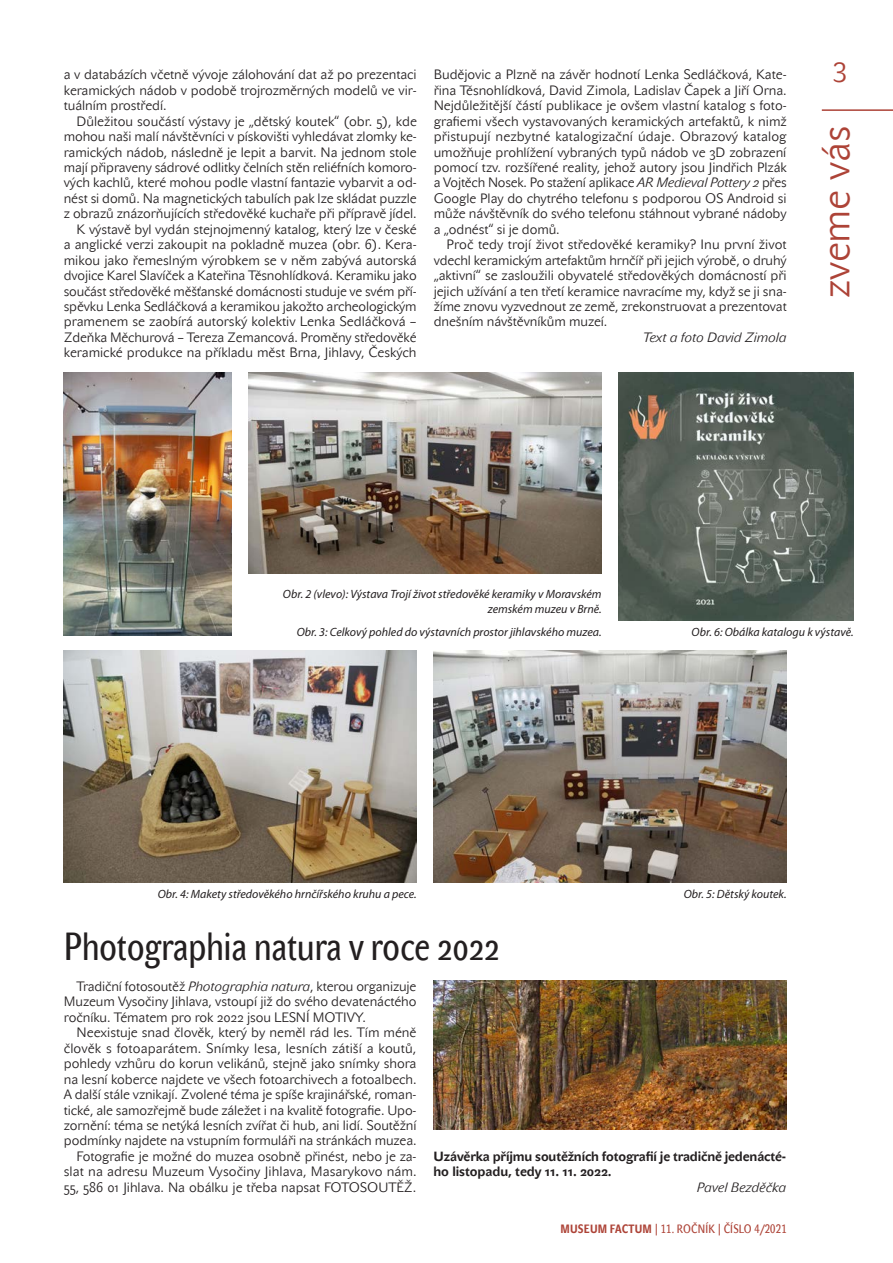
<style>
.page{position:relative;width:893px;height:1263px;background:#fff}
.page>*{position:absolute;margin:0;border:0;box-sizing:border-box;transform-origin:0 0}
.t1{font:39px "John Sans Cond Text CE";color:#231f20}
.t2{font:39px "John Sans Lite CE";color:#ad4337}
.t3{font:27px "John Sans Lite SCCE";color:#ad4337}
.blok{font:13.5px/15.5px "John Sans Lite CE";letter-spacing:-.005em;color:#231f20;text-align:justify}
.blok-2{font:700 13.5px/15.5px "John Sans Text CE";letter-spacing:-.01em;color:#231f20}
.blok_-_podpis{font:italic 13.5px "John Sans Lite CE";letter-spacing:-.005em;color:#231f20}
.popiska{font:italic 12px/14.4px "Myriad Pro";color:#231f20;text-align:right}
.t4{font:12px "John Sans Cond Text SCCE";letter-spacing:.02em;color:#ad4337}
.s1{font-style:italic}
.s2{font-weight:700}
</style>
<div class="page">
<hr style="left:822px;top:109px;width:71px;height:2px;background:#ad4337">
<img style="left:64px;top:373px;width:168px;height:262px">
<img style="left:249px;top:373px;width:353px;height:201px">
<img style="left:64px;top:651px;width:353px;height:231px">
<img style="left:434px;top:651px;width:353px;height:231px">
<img style="left:619px;top:373px;width:235px;height:247px">
<img style="left:434px;top:980px;width:353px;height:150px">
<p class="blok" style="left:64px;top:67px;width:354px">a v databázích včetně vývoje zálohování dat až po prezentaci keramických nádob v podobě trojrozměrných modelů ve vir&shy;tuálním prostředí.</p>
<p class="blok" style="left:64px;top:113px;width:355px;text-indent:13px">Důležitou součástí výstavy je „dětský koutek“ (obr. 5), kde mohou naši malí návštěvníci v pískovišti vyhledávat zlomky ke&shy;ramických nádob, následně je lepit a barvit. Na jednom stole mají připraveny sádrové odlitky čelních stěn reliéfních komoro&shy;vých kachlů, které mohou podle vlastní fantazie vybarvit a od&shy;nést si domů. Na magnetických tabulích pak lze skládat puzzle z obrazů znázorňujících středověké kuchaře při přípravě jídel.</p>
<p class="blok" style="left:64px;top:221px;width:354px;text-indent:13px">K výstavě byl vydán stejnojmenný katalog, který lze v české a anglické verzi zakoupit na pokladně muzea (obr. 6). Kera&shy;mikou jako řemeslným výrobkem se v něm zabývá autorská dvojice Karel Slavíček a Kateřina Těsnohlídková. Keramiku jako součást středověké měšťanské domácnosti studuje ve svém pří&shy;spěvku Lenka Sedláčková a keramikou jakožto archeologickým pramenem se zaobírá autorský kolektiv Lenka Sedláčková – Zdeňka Měchurová – Tereza Zemancová. Proměny středověké keramické produkce na příkladu měst Brna, Jihlavy, Českých</p>
<p class="blok" style="left:434px;top:67px;width:355px">Budějovic a Plzně na závěr hodnotí Lenka Sedláčková, Kate&shy;řina Těsnohlídková, David Zimola, Ladislav Čapek a Jiří Orna.<br>Nejdůležitější částí publikace je ovšem vlastní katalog s foto&shy;grafiemi všech vystavovaných keramických artefaktů, k nimž přistupují nezbytné katalogizační údaje. Obrazový katalog umožňuje prohlížení vybraných typů nádob ve 3D zobrazení pomocí tzv. rozšířené reality, jehož autory jsou Jindřich Plzák a Vojtěch Nosek. Po stažení aplikace <span class="s1">AR Medieval Pottery 2</span> přes Google Play do chytrého telefonu s podporou OS Android si může návštěvník do svého telefonu stáhnout vybrané nádoby a „odnést“ si je domů.</p>
<p class="blok" style="left:434px;top:237px;width:355px;text-indent:13px">Proč tedy trojí život středověké keramiky? Inu první život vdechl keramickým artefaktům hrnčíř při jejich výrobě, o druhý „aktivní“ se zasloužili obyvatelé středověkých domácností při jejich užívání a ten třetí keramice navracíme my, když se ji sna&shy;žíme znovu vyzvednout ze země, zrekonstruovat a prezentovat dnešním návštěvníkům muzeí.</p>
<p class="blok_-_podpis" style="left:643px;top:329px;width:145px">Text a foto David Zimola</p>
<h2 class="t3" style="left:832px;top:57px;width:16px">3</h2>
<h1 class="t2" style="left:813px;top:298px;width:174px;rotate:-90deg">zveme vás</h1>
<p class="popiska" style="left:283px;top:587px;width:320px">Obr. 2 (vlevo): Výstava Trojí život středověké keramiky v Moravském zemském muzeu v Brně.</p>
<p class="popiska" style="left:297px;top:624px;width:306px">Obr. 3: Celkový pohled do výstavních prostor jihlavského muzea.</p>
<p class="popiska" style="left:692px;top:624px;width:163px">Obr. 6: Obálka katalogu k výstavě.</p>
<p class="popiska" style="left:158px;top:887px;width:261px">Obr. 4: Makety středověkého hrnčířského kruhu a pece.</p>
<h1 class="t1" style="left:64px;top:924px;width:437px">Photographia natura v roce 2022</h1>
<p class="popiska" style="left:684px;top:887px;width:104px">Obr. 5: Dětský koutek.</p>
<p class="blok" style="left:64px;top:978px;width:354px;text-indent:13px">Tradiční fotosoutěž <span class="s1">Photographia natura</span>, kterou organizuje Muzeum Vysočiny Jihlava, vstoupí již do svého devatenáctého ročníku. Tématem pro rok 2022 jsou LESNÍ MOTIVY.</p>
<p class="blok" style="left:64px;top:1025px;width:354px;text-indent:13px">Neexistuje snad člověk, který by neměl rád les. Tím méně člověk s fotoaparátem. Snímky lesa, lesních zátiší a koutů, pohledy vzhůru do korun velikánů, stejně jako snímky shora na lesní koberce najdete ve všech fotoarchivech a fotoalbech.<br>A další stále vznikají. Zvolené téma je spíše krajinářské, roman&shy;tické, ale samozřejmě bude záležet i na kvalitě fotografie. Upo&shy;zornění: téma se netýká lesních zvířat či hub, ani lidí. Soutěžní podmínky najdete na vstupním formuláři na stránkách muzea.</p>
<p class="blok" style="left:64px;top:1148px;width:354px;text-indent:13px">Fotografie je možné do muzea osobně přinést, nebo je za&shy;slat na adresu Muzeum Vysočiny Jihlava, Masarykovo nám.<br>55, 586 01 Jihlava. Na obálku je třeba napsat FOTOSOUTĚŽ.</p>
<p class="blok-2" style="left:434px;top:1148px;width:354px">Uzávěrka příjmu soutěžních fotografií je tradičně jedenácté&shy;ho listopadu, tedy 11. 11. 2022.</p>
<p class="blok_-_podpis" style="left:697px;top:1179px;width:91px">Pavel Bezděčka</p>
<p class="t4" style="left:560px;top:1222px;width:228px"><span class="s2">MUSEUM FACTUM</span> | 11. ROČNÍK | ČÍSLO 4/2021</p>
</div>
